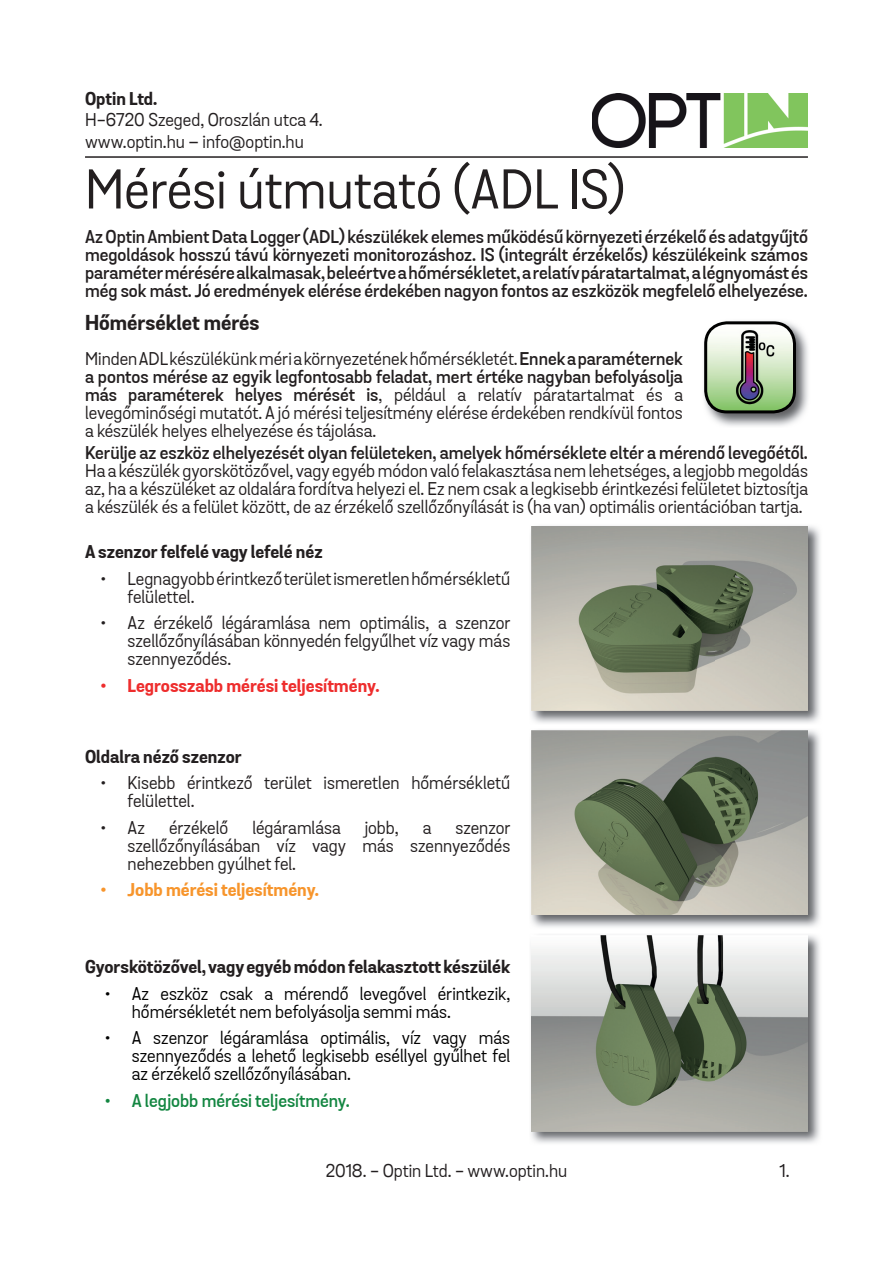
<style>
.page{position:relative;width:893px;height:1263px;background:#fff}
.page>*{position:absolute;margin:0;border:0;box-sizing:border-box;transform-origin:0 0}
.t1{font:54px "Grota Sans";color:#231f20}
.t2{font:700 21px "Grota Sans";color:#231f20}
.t3{font:18px/18px "Grota Sans";color:#231f20;text-align:justify}
.t4{font:600 18px/18px "Grota Sans";color:#231f20;text-align:justify}
.t5{font:18px/18px "Grota Sans";color:#000}
.t6{font:700 18px "Grota Sans";color:#231f20}
.t7{font:700 18px "Grota Sans";color:#ee2d2d}
.t8{font:600 18px "Grota Sans";color:#138641}
.t9{font:700 18px "Grota Sans";color:#f7952c}
.s1{font-weight:600}
</style>
<div class="page">
<hr style="left:85px;top:156px;width:723px;height:2px;background:#231f20">
<img style="left:592px;top:94px;width:216px;height:54px">
<img style="left:531px;top:730px;width:289px;height:197px">
<img style="left:531px;top:731px;width:277px;height:184px">
<img style="left:531px;top:526px;width:289px;height:197px">
<img style="left:531px;top:526px;width:277px;height:184px">
<img style="left:531px;top:935px;width:289px;height:208px">
<img style="left:531px;top:935px;width:277px;height:196px">
<img style="left:704px;top:321px;width:104px;height:105px">
<img style="left:706px;top:323px;width:88px;height:89px">
<div style="left:704px;top:321px;width:92px;height:92px;border:3px solid #000;border-radius:21px"></div>
<p class="t6" style="left:85px;top:87px;width:74px">Optin Ltd.</p>
<p class="t3" style="left:85px;top:110px;width:239px;line-height:21.6px">H-6720 Szeged, Oroszlán utca 4. www.optin.hu – info@optin.hu</p>
<h1 class="t1" style="left:85px;top:157px;width:542px">Mérési útmutató (ADL IS)</h1>
<p class="t4" style="left:85px;top:229px;width:724px">Az Optin Ambient Data Logger (ADL) készülékek elemes működésű környezeti érzékelő és adatgyűjtő megoldások hosszú távú környezeti monitorozáshoz. IS (integrált érzékelős) készülékeink számos paraméter mérésére alkalmasak, beleértve a hőmérsékletet, a relatív páratartalmat, a légnyomást és még sok mást. Jó eredmények elérése érdekében nagyon fontos az eszközök megfelelő elhelyezése.</p>
<p class="t2" style="left:85px;top:310px;width:176px">Hőmérséklet mérés</p>
<p class="t3" style="left:85px;top:350px;width:600px">Minden ADL készülékünk méri a környezetének hőmérsékletét. <span class="s1">Ennek a paraméternek a pontos mérése az egyik legfontosabb feladat, mert értéke nagyban befolyásolja más paraméterek helyes mérését is</span>, például a relatív páratartalmat és a levegőminőségi mutatót. A jó mérési teljesítmény elérése érdekében rendkívül fontos a készülék helyes elhelyezése és tájolása.</p>
<p class="t4" style="left:85px;top:445px;width:724px">Kerülje az eszköz elhelyezését olyan felületeken, amelyek hőmérséklete eltér a mérendő levegőétől.</p>
<p class="t3" style="left:85px;top:462px;width:725px">Ha a készülék gyorskötözővel, vagy egyéb módon való felakasztása nem lehetséges, a legjobb megoldás az, ha a készüléket az oldalára fordítva helyezi el. Ez nem csak a legkisebb érintkezési felületet biztosítja a készülék és a felület között, de az érzékelő szellőzőnyílását is (ha van) optimális orientációban tartja.</p>
<p class="t6" style="left:85px;top:541px;width:239px">A szenzor felfelé vagy lefelé néz</p>
<p class="t3" style="left:128px;top:570px;width:384px;text-indent:-27px">• Legnagyobb érintkező terület ismeretlen hőmérsékletű felülettel.</p>
<p class="t3" style="left:128px;top:614px;width:385px;text-indent:-27px">• Az érzékelő légáramlása nem optimális, a szenzor szellőzőnyílásában könnyedén felgyűlhet víz vagy más szennyeződés.</p>
<p class="t7" style="left:101px;top:674px;width:280px">• Legrosszabb mérési teljesítmény.</p>
<p class="t6" style="left:85px;top:745px;width:158px">Oldalra néző szenzor</p>
<p class="t3" style="left:128px;top:774px;width:384px;text-indent:-27px">• Kisebb érintkező terület ismeretlen hőmérsékletű felülettel.</p>
<p class="t3" style="left:101px;top:819px;width:46px">• Az</p>
<p class="t3" style="left:169px;top:819px;width:61px">érzékelő</p>
<p class="t3" style="left:252px;top:819px;width:90px">légáramlása</p>
<p class="t3" style="left:365px;top:819px;width:35px">jobb,</p>
<p class="t3" style="left:423px;top:819px;width:10px">a</p>
<p class="t3" style="left:128px;top:819px;width:385px;text-indent:328px">szenzor szellőzőnyílásában víz vagy más szennyeződés nehezebben gyúlhet fel.</p>
<p class="t9" style="left:101px;top:879px;width:220px">• Jobb mérési teljesítmény.</p>
<p class="t6" style="left:85px;top:956px;width:427px">Gyorskötözővel, vagy egyéb módon felakasztott készülék</p>
<p class="t5" style="left:132px;top:985px;width:380px;text-indent:-27px">• Az eszköz csak a mérendő levegővel érintkezik, hőmérsékletét nem befolyásolja semmi más.</p>
<p class="t5" style="left:132px;top:1029px;width:380px;text-align:justify;text-indent:-27px">• A szenzor légáramlása optimális, víz vagy más szennyeződés a lehető legkisebb eséllyel gyűlhet fel az érzékelő szellőzőnyílásában.</p>
<p class="t8" style="left:105px;top:1089px;width:246px">• A legjobb mérési teljesítmény.</p>
<p class="t3" style="left:326px;top:1162px;width:243px">2018. - Optin Ltd. - www.optin.hu</p>
<p class="t3" style="left:780px;top:1162px;width:11px">1.</p>
</div>
